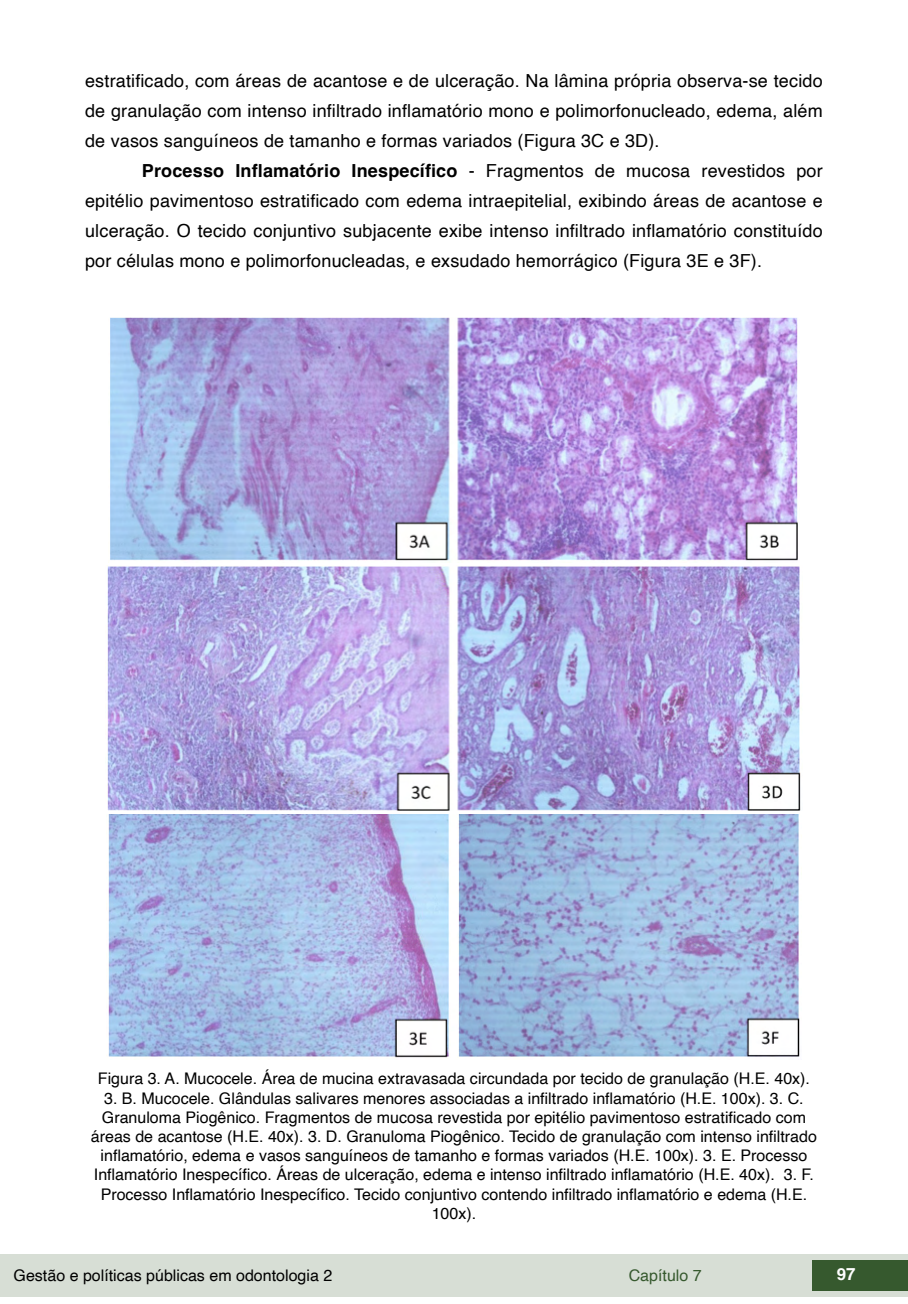
<style>
.page{position:relative;width:908px;height:1304px;background:#fff}
.page>*{position:absolute;margin:0;border:0;box-sizing:border-box;transform-origin:0 0}
.t1{font:18px/30px "Helvetica";letter-spacing:.01em;color:#000;text-align:justify}
.t2{font:700 16.8px "Helvetica";color:#fff}
.t3{font:16px/19.2px "Helvetica";color:#000;text-align:center}
.t4{font:16px "Helvetica";color:#36592e}
.s1{font-weight:700}
</style>
<div class="page">
<div style="left:0;top:1254px;width:906px;height:43px;background:#d7ded5"></div>
<div style="left:812px;top:1261px;width:95px;height:30px;background:#36592e"></div>
<img style="left:110px;top:317px;width:688px;height:244px">
<img style="left:107px;top:565px;width:694px;height:246px">
<img style="left:108px;top:814px;width:692px;height:244px">
<p class="t1" style="left:85px;top:66px;width:738px">estratificado, com áreas de acantose e de ulceração. Na lâmina própria observa-se tecido de granulação com intenso infiltrado inflamatório mono e polimorfonucleado, edema, além de vasos sanguíneos de tamanho e formas variados (Figura 3C e 3D).</p>
<p class="t1" style="left:85px;top:156px;width:738px;text-indent:57px"><span class="s1">Processo Inflamatório Inespecífico</span> - Fragmentos de mucosa revestidos por epitélio pavimentoso estratificado com edema intraepitelial, exibindo áreas de acantose e ulceração. O tecido conjuntivo subjacente exibe intenso infiltrado inflamatório constituído por células mono e polimorfonucleadas, e exsudado hemorrágico (Figura 3E e 3F).</p>
<p class="t3" style="left:98px;top:1070px;width:713px">Figura 3. A. Mucocele. Área de mucina extravasada circundada por tecido de granulação (H.E. 40x).</p>
<p class="t3" style="left:91px;top:1089px;width:727px">3. B. Mucocele. Glândulas salivares menores associadas a infiltrado inflamatório (H.E. 100x). 3. C.<br>Granuloma Piogênico. Fragmentos de mucosa revestida por epitélio pavimentoso estratificado com áreas de acantose (H.E. 40x). 3. D. Granuloma Piogênico. Tecido de granulação com intenso infiltrado inflamatório, edema e vasos sanguíneos de tamanho e formas variados (H.E. 100x). 3. E. Processo Inflamatório Inespecífico. Áreas de ulceração, edema e intenso infiltrado inflamatório (H.E. 40x). 3. F.<br>Processo Inflamatório Inespecífico. Tecido conjuntivo contendo infiltrado inflamatório e edema (H.E.<br>100x).</p>
<p class="t3" style="left:14px;top:1266px;width:320px">Gestão e políticas públicas em odontologia 2</p>
<p class="t4" style="left:628px;top:1263px;width:74px">Capítulo 7</p>
<p class="t2" style="left:836px;top:1264px;width:20px">97</p>
</div>
